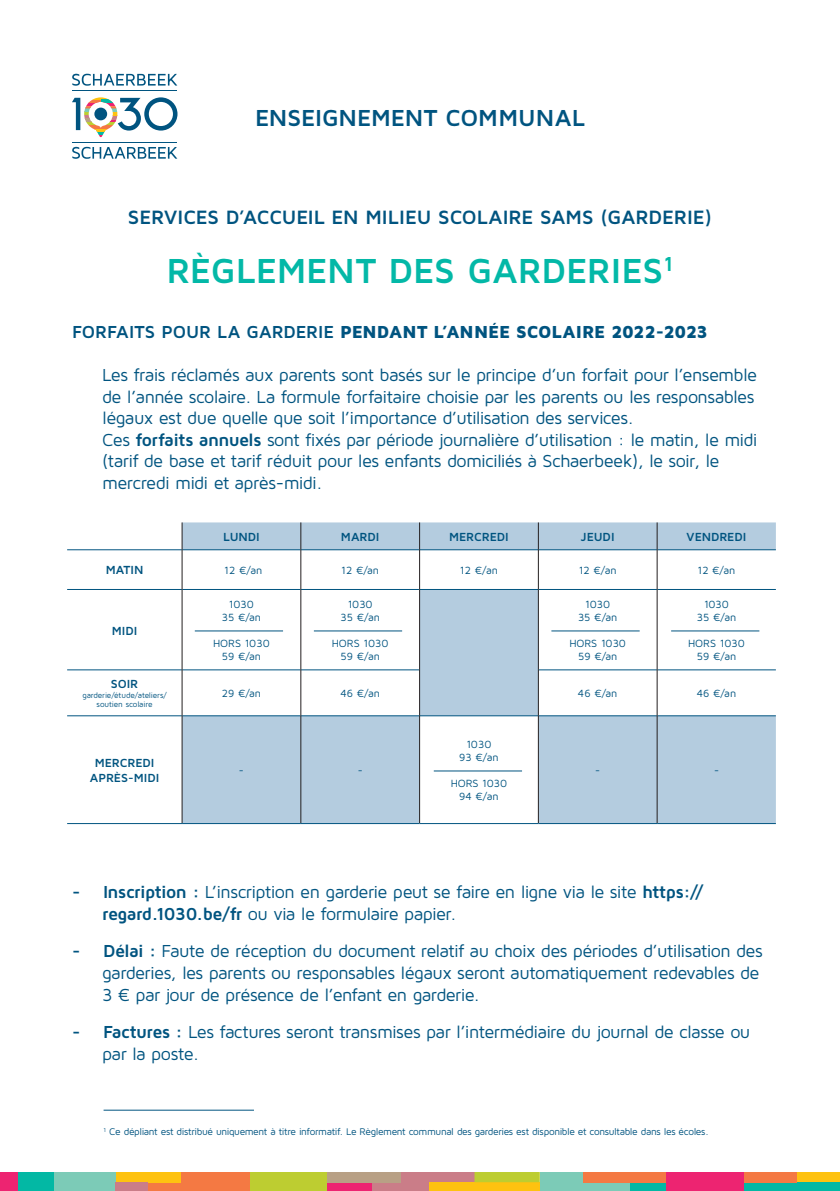
<style>
.page{position:relative;width:840px;height:1191px;background:#fff}
.page>*{position:absolute;margin:0;border:0;box-sizing:border-box;transform-origin:0 0}
.t1{font:700 36px "Maven Pro";letter-spacing:-.005em;color:#03b8a7}
.t2{font:700 24px "Maven Pro";letter-spacing:-.005em;color:#005480}
.t3{font:700 20px "Maven Pro";letter-spacing:-.005em;color:#005480}
.t4{font:18px/21.6px "Maven Pro";letter-spacing:-.035em;color:#005480}
.t5{font:900 18px "Maven Pro";letter-spacing:-.005em;color:#005480}
.t6{font:700 12.2px/14.6px "Maven Pro";color:#005480;text-align:center}
.t7{font:10.8px/13px "Maven Pro";color:#005480;text-align:center}
.t8{font:10px "Maven Pro";letter-spacing:-.035em;color:#005480}
.t9{font:8.2px/9.8px "Maven Pro";letter-spacing:-.015em;color:#005480;text-align:center}
.s1{font-weight:700}
</style>
<div class="page">
<div style="left:250px;top:1172px;width:77px;height:19px;background:#bdcd31"></div>
<div style="left:148px;top:1172px;width:102px;height:19px;background:#f47943"></div>
<div style="left:17px;top:1172px;width:37px;height:19px;background:#03b8a4"></div>
<div style="left:0;top:1172px;width:17px;height:19px;background:#ed2471"></div>
<div style="left:327px;top:1182px;width:45px;height:9px;background:#ed2471"></div>
<div style="left:372px;top:1172px;width:102px;height:19px;background:#ca7d88"></div>
<div style="left:429px;top:1182px;width:110px;height:9px;background:#fec210"></div>
<div style="left:539px;top:1172px;width:90px;height:19px;background:#7ccbb7"></div>
<div style="left:629px;top:1172px;width:37px;height:19px;background:#03b8a4"></div>
<div style="left:796px;top:1172px;width:43px;height:10px;background:#fec210"></div>
<div style="left:115px;top:1172px;width:65px;height:10px;background:#fec210"></div>
<div style="left:743px;top:1182px;width:96px;height:9px;background:#03b8a4"></div>
<div style="left:474px;top:1172px;width:65px;height:10px;background:#bdcd31"></div>
<div style="left:582px;top:1172px;width:84px;height:10px;background:#f47943"></div>
<div style="left:743px;top:1172px;width:53px;height:10px;background:#f47943"></div>
<div style="left:54px;top:1172px;width:61px;height:19px;background:#7ccbb7"></div>
<div style="left:666px;top:1172px;width:77px;height:19px;background:#ed2471"></div>
<div style="left:115px;top:1182px;width:33px;height:9px;background:#ca7d88"></div>
<div style="left:327px;top:1172px;width:74px;height:10px;background:#b8a085"></div>
<svg style="left:72px;top:147px;width:105px;height:12px"></svg>
<svg style="left:72px;top:74px;width:105px;height:12px"></svg>
<hr style="left:72px;top:90px;width:105px;height:1px;background:#005480">
<hr style="left:72px;top:142px;width:105px;height:1px;background:#005480">
<svg style="left:72px;top:97px;width:105px;height:40px"></svg>
<hr style="left:101px;top:99px;width:16px;height:3px;background:#03b8a4">
<hr style="left:103px;top:1109px;width:151px;height:1px;background:#005480">
<svg style="left:183px;top:522px;width:592px;height:301px"></svg>
<hr style="left:67px;top:549px;width:115px;height:1px;background:#005480">
<hr style="left:182px;top:549px;width:118px;height:1px;background:#005480">
<hr style="left:301px;top:549px;width:118px;height:1px;background:#005480">
<hr style="left:419px;top:549px;width:119px;height:1px;background:#005480">
<hr style="left:538px;top:549px;width:118px;height:1px;background:#005480">
<hr style="left:657px;top:549px;width:118px;height:1px;background:#005480">
<hr style="left:67px;top:589px;width:115px;height:1px;background:#005480">
<hr style="left:182px;top:589px;width:118px;height:1px;background:#005480">
<hr style="left:301px;top:589px;width:118px;height:1px;background:#005480">
<hr style="left:419px;top:589px;width:119px;height:1px;background:#005480">
<hr style="left:538px;top:589px;width:118px;height:1px;background:#005480">
<hr style="left:657px;top:589px;width:118px;height:1px;background:#005480">
<hr style="left:67px;top:669px;width:115px;height:1px;background:#005480">
<hr style="left:182px;top:669px;width:118px;height:1px;background:#005480">
<hr style="left:301px;top:669px;width:118px;height:1px;background:#005480">
<hr style="left:538px;top:669px;width:118px;height:1px;background:#005480">
<hr style="left:657px;top:669px;width:118px;height:1px;background:#005480">
<hr style="left:67px;top:715px;width:115px;height:1px;background:#005480">
<hr style="left:182px;top:715px;width:118px;height:1px;background:#005480">
<hr style="left:301px;top:715px;width:118px;height:1px;background:#005480">
<hr style="left:419px;top:715px;width:119px;height:1px;background:#005480">
<hr style="left:538px;top:715px;width:118px;height:1px;background:#005480">
<hr style="left:657px;top:715px;width:118px;height:1px;background:#005480">
<svg style="left:182px;top:522px;width:1px;height:28px"></svg>
<svg style="left:300px;top:522px;width:1px;height:28px"></svg>
<svg style="left:419px;top:522px;width:1px;height:28px"></svg>
<svg style="left:537px;top:522px;width:1px;height:28px"></svg>
<svg style="left:656px;top:522px;width:1px;height:28px"></svg>
<hr style="left:182px;top:550px;width:1px;height:39px;background:#231f20">
<hr style="left:300px;top:550px;width:1px;height:39px;background:#231f20">
<hr style="left:419px;top:550px;width:1px;height:39px;background:#231f20">
<hr style="left:537px;top:550px;width:1px;height:39px;background:#231f20">
<hr style="left:656px;top:550px;width:1px;height:39px;background:#231f20">
<hr style="left:182px;top:589px;width:1px;height:81px;background:#231f20">
<hr style="left:300px;top:589px;width:1px;height:81px;background:#231f20">
<hr style="left:419px;top:589px;width:1px;height:81px;background:#231f20">
<hr style="left:537px;top:589px;width:1px;height:81px;background:#231f20">
<hr style="left:656px;top:589px;width:1px;height:81px;background:#231f20">
<hr style="left:182px;top:670px;width:1px;height:46px;background:#231f20">
<hr style="left:300px;top:670px;width:1px;height:46px;background:#231f20">
<hr style="left:419px;top:670px;width:1px;height:46px;background:#231f20">
<hr style="left:537px;top:670px;width:1px;height:46px;background:#231f20">
<hr style="left:656px;top:670px;width:1px;height:46px;background:#231f20">
<hr style="left:182px;top:716px;width:1px;height:107px;background:#231f20">
<hr style="left:300px;top:716px;width:1px;height:107px;background:#231f20">
<hr style="left:419px;top:716px;width:1px;height:107px;background:#231f20">
<hr style="left:537px;top:716px;width:1px;height:107px;background:#231f20">
<hr style="left:656px;top:716px;width:1px;height:107px;background:#231f20">
<hr style="left:67px;top:823px;width:115px;height:1px;background:#005480">
<hr style="left:182px;top:823px;width:119px;height:1px;background:#005480">
<hr style="left:301px;top:823px;width:118px;height:1px;background:#005480">
<hr style="left:419px;top:823px;width:119px;height:1px;background:#005480">
<hr style="left:538px;top:823px;width:118px;height:1px;background:#005480">
<hr style="left:656px;top:823px;width:119px;height:1px;background:#005480">
<hr style="left:195px;top:630px;width:88px;height:1px;background:#005480">
<hr style="left:551px;top:630px;width:88px;height:1px;background:#005480">
<hr style="left:314px;top:630px;width:88px;height:1px;background:#005480">
<hr style="left:433px;top:770px;width:88px;height:1px;background:#005480">
<hr style="left:670px;top:630px;width:89px;height:1px;background:#005480">
<h2 class="t2" style="left:255px;top:103px;width:331px">ENSEIGNEMENT COMMUNAL</h2>
<p class="t3" style="left:128px;top:205px;width:585px">SERVICES D’ACCUEIL EN MILIEU SCOLAIRE SAMS (GARDERIE)</p>
<h1 class="t1" style="left:166px;top:248px;width:508px">RÈGLEMENT DES GARDERIES<sup>1</sup></h1>
<p class="t5" style="left:72px;top:320px;width:636px"><span class="s1">FORFAITS POUR LA GARDERIE</span> PENDANT L’ANNÉE SCOLAIRE 2022-2023</p>
<p class="t4" style="left:102px;top:363px;width:656px">Les frais réclamés aux parents sont basés sur le principe d’un forfait pour l’ensemble de l’année scolaire. La formule forfaitaire choisie par les parents ou les responsables légaux est due quelle que soit l’importance d’utilisation des services.<br>Ces <span class="s1">forfaits annuels</span> sont fixés par période journalière d’utilisation : le matin, le midi (tarif de base et tarif réduit pour les enfants domiciliés à Schaerbeek), le soir, le mercredi midi et après-midi.</p>
<p class="t6" style="left:223px;top:529px;width:38px">LUNDI</p>
<p class="t6" style="left:341px;top:529px;width:40px">MARDI</p>
<p class="t6" style="left:449px;top:529px;width:61px">MERCREDI</p>
<p class="t6" style="left:580px;top:529px;width:35px">JEUDI</p>
<p class="t6" style="left:686px;top:529px;width:61px">VENDREDI</p>
<p class="t6" style="left:106px;top:562px;width:39px">MATIN</p>
<p class="t7" style="left:224px;top:563px;width:39px">12 €/an</p>
<p class="t7" style="left:341px;top:563px;width:39px">12 €/an</p>
<p class="t7" style="left:459px;top:563px;width:39px">12 €/an</p>
<p class="t7" style="left:578px;top:563px;width:39px">12 €/an</p>
<p class="t7" style="left:697px;top:563px;width:39px">12 €/an</p>
<p class="t6" style="left:112px;top:622px;width:27px">MIDI</p>
<p class="t7" style="left:221px;top:597px;width:41px">1030<br>35 €/an</p>
<p class="t7" style="left:213px;top:636px;width:58px">HORS 1030<br>59 €/an</p>
<p class="t7" style="left:340px;top:597px;width:41px">1030<br>35 €/an</p>
<p class="t7" style="left:332px;top:636px;width:58px">HORS 1030<br>59 €/an</p>
<p class="t7" style="left:577px;top:597px;width:41px">1030<br>35 €/an</p>
<p class="t7" style="left:569px;top:636px;width:58px">HORS 1030<br>59 €/an</p>
<p class="t7" style="left:696px;top:597px;width:41px">1030<br>35 €/an</p>
<p class="t7" style="left:687px;top:636px;width:58px">HORS 1030<br>59 €/an</p>
<p class="t6" style="left:111px;top:676px;width:29px">SOIR</p>
<p class="t9" style="left:82px;top:689px;width:86px">garderie/étude/ateliers/ soutien scolaire</p>
<p class="t7" style="left:221px;top:686px;width:41px">29 €/an</p>
<p class="t7" style="left:340px;top:686px;width:41px">46 €/an</p>
<p class="t7" style="left:577px;top:686px;width:41px">46 €/an</p>
<p class="t7" style="left:696px;top:686px;width:41px">46 €/an</p>
<p class="t6" style="left:90px;top:755px;width:71px">MERCREDI<br>APRÈS-MIDI</p>
<p class="t7" style="left:239px;top:763px;width:7px">-</p>
<p class="t7" style="left:357px;top:763px;width:7px">-</p>
<p class="t7" style="left:459px;top:737px;width:41px">1030<br>93 €/an</p>
<p class="t7" style="left:450px;top:776px;width:58px">HORS 1030<br>94 €/an</p>
<p class="t7" style="left:595px;top:763px;width:7px">-</p>
<p class="t7" style="left:713px;top:763px;width:7px">-</p>
<p class="t4" style="left:102px;top:880px;width:602px;text-indent:-30px"><span class="s1">- Inscription :</span> L’inscription en garderie peut se faire en ligne via le site <span class="s1">https:// regard.1030.be/fr</span> ou via le formulaire papier.</p>
<p class="t4" style="left:102px;top:939px;width:662px;text-indent:-30px"><span class="s1">- Délai :</span> Faute de réception du document relatif au choix des périodes d’utilisation des garderies, les parents ou responsables légaux seront automatiquement redevables de<br>3 € par jour de présence de l’enfant en garderie.</p>
<p class="t4" style="left:102px;top:1020px;width:649px;text-indent:-30px"><span class="s1">- Factures :</span> Les factures seront transmises par l’intermédiaire du journal de classe ou par la poste.</p>
<p class="t8" style="left:103px;top:1125px;width:606px"><sup>1</sup> Ce dépliant est distribué uniquement à titre informatif. Le Règlement communal des garderies est disponible et consultable dans les écoles.</p>
</div>
